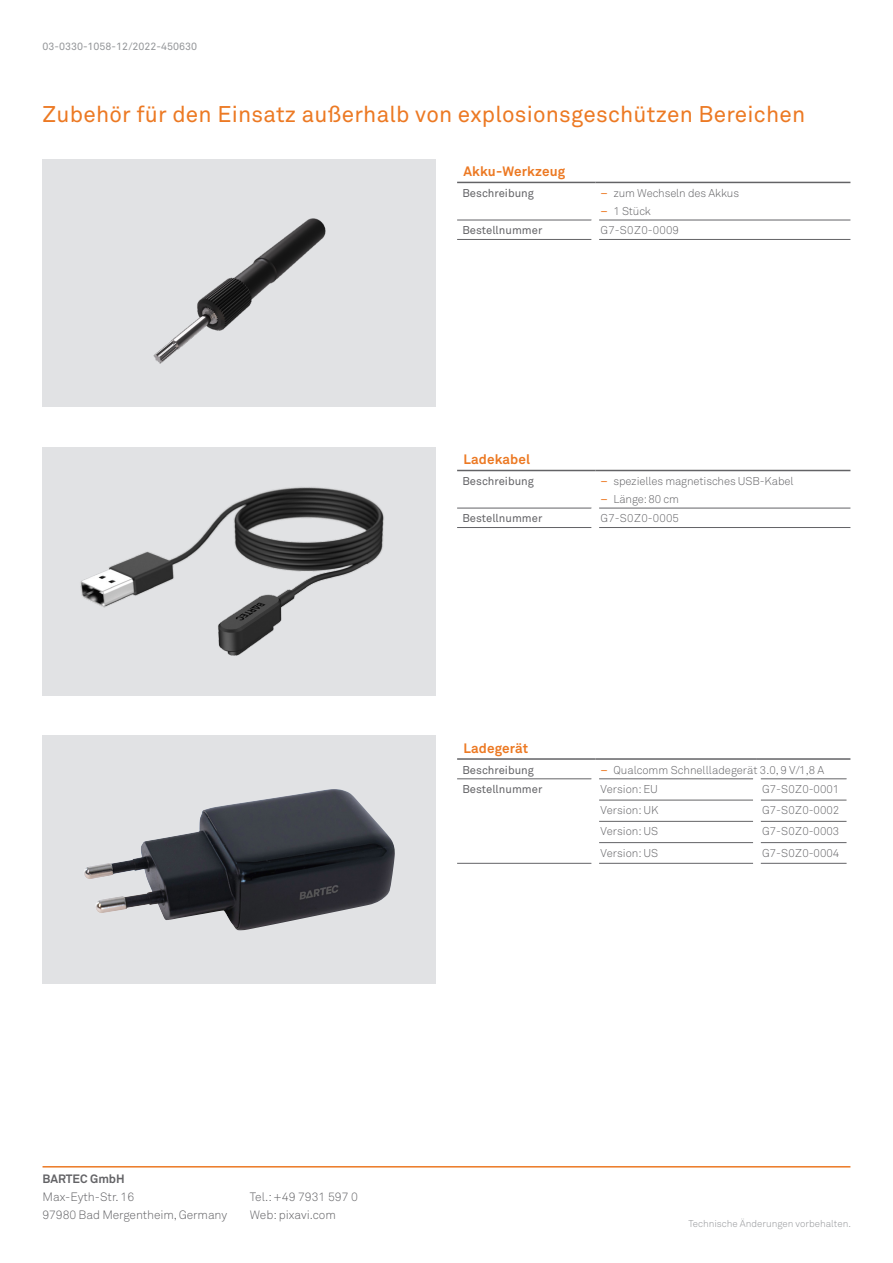
<style>
.page{position:relative;width:893px;height:1263px;background:#fff}
.page>*{position:absolute;margin:0;border:0;box-sizing:border-box;transform-origin:0 0}
.BARTEC_H3_9_5_12pt{font:22.5px "Akkurat Pro";letter-spacing:.01em;color:#ec7923}
.BARTEC_H3_9_5_12pt-2{font:700 13.5px "Akkurat Pro";letter-spacing:.01em;color:#ec7923}
.t1{font:300 12px "Akkurat Pro";letter-spacing:-.005em;color:#636366}
.t2{font:700 12px "Akkurat Pro";color:#636366}
.BARTEC_-_Main_Copy_9{font:300 11.25px "Akkurat Pro";color:#636366}
.t3{font:11.25px "Akkurat Pro";color:#636366}
.Page_Numbers___Runni{font:10.5px "Akkurat Pro";color:#939598}
.t4{font:300 9.75px "Akkurat Pro";color:#939598}
.s1{font-weight:400;color:#ec7923}
</style>
<div class="page">
<hr style="left:457px;top:182px;width:138px;height:1px;background:#636366">
<hr style="left:595px;top:182px;width:255px;height:1px;background:#636366">
<hr style="left:457px;top:220px;width:135px;height:1px;background:#636366">
<hr style="left:457px;top:239px;width:135px;height:1px;background:#636366">
<hr style="left:599px;top:220px;width:251px;height:1px;background:#636366">
<hr style="left:599px;top:239px;width:251px;height:1px;background:#636366">
<hr style="left:457px;top:470px;width:138px;height:1px;background:#636366">
<hr style="left:595px;top:470px;width:255px;height:1px;background:#636366">
<hr style="left:457px;top:508px;width:135px;height:1px;background:#636366">
<hr style="left:457px;top:527px;width:135px;height:1px;background:#636366">
<hr style="left:599px;top:508px;width:251px;height:1px;background:#636366">
<hr style="left:599px;top:527px;width:251px;height:1px;background:#636366">
<div style="left:43px;top:159px;width:393px;height:247px;background:#e1e2e4"></div>
<div style="left:43px;top:448px;width:393px;height:248px;background:#e1e2e4"></div>
<img style="left:153px;top:218px;width:173px;height:146px">
<img style="left:80px;top:487px;width:304px;height:169px">
<hr style="left:457px;top:758px;width:138px;height:2px;background:#636366">
<hr style="left:595px;top:758px;width:162px;height:2px;background:#636366">
<hr style="left:757px;top:758px;width:93px;height:2px;background:#636366">
<hr style="left:457px;top:863px;width:135px;height:1px;background:#636366">
<hr style="left:457px;top:778px;width:135px;height:1px;background:#636366">
<hr style="left:599px;top:778px;width:154px;height:1px;background:#636366">
<hr style="left:761px;top:778px;width:86px;height:1px;background:#636366">
<hr style="left:599px;top:800px;width:154px;height:1px;background:#636366">
<hr style="left:761px;top:800px;width:86px;height:1px;background:#636366">
<hr style="left:599px;top:821px;width:154px;height:1px;background:#636366">
<hr style="left:761px;top:821px;width:86px;height:1px;background:#636366">
<hr style="left:599px;top:842px;width:154px;height:1px;background:#636366">
<hr style="left:761px;top:842px;width:86px;height:1px;background:#636366">
<hr style="left:599px;top:863px;width:154px;height:1px;background:#636366">
<hr style="left:761px;top:863px;width:86px;height:1px;background:#636366">
<hr style="left:43px;top:1166px;width:807px;height:1px;background:#ec7923">
<div style="left:43px;top:736px;width:393px;height:248px;background:#e1e2e4"></div>
<img style="left:84px;top:789px;width:311px;height:141px">
<p class="Page_Numbers___Runni" style="left:43px;top:41px;width:156px">03-0330-1058-12/2022-450630</p>
<p class="BARTEC_H3_9_5_12pt" style="left:43px;top:101px;width:764px">Zubehör für den Einsatz außerhalb von explosionsgeschützen Bereichen</p>
<p class="BARTEC_H3_9_5_12pt-2" style="left:463px;top:163px;width:103px">Akku-Werkzeug</p>
<p class="t3" style="left:462px;top:186px;width:73px">Beschreibung</p>
<p class="BARTEC_-_Main_Copy_9" style="left:601px;top:186px;width:140px"><span class="s1">–</span> zum Wechseln des Akkus</p>
<p class="BARTEC_-_Main_Copy_9" style="left:601px;top:204px;width:52px"><span class="s1">–</span> 1 Stück</p>
<p class="t3" style="left:462px;top:224px;width:81px">Bestellnummer</p>
<p class="BARTEC_-_Main_Copy_9" style="left:601px;top:224px;width:80px">G7-S0Z0-0009</p>
<p class="BARTEC_H3_9_5_12pt-2" style="left:463px;top:451px;width:68px">Ladekabel</p>
<p class="t3" style="left:462px;top:474px;width:73px">Beschreibung</p>
<p class="BARTEC_-_Main_Copy_9" style="left:601px;top:474px;width:194px"><span class="s1">–</span> spezielles magnetisches USB-Kabel</p>
<p class="BARTEC_-_Main_Copy_9" style="left:601px;top:492px;width:80px"><span class="s1">–</span> Länge: 80 cm</p>
<p class="t3" style="left:462px;top:512px;width:81px">Bestellnummer</p>
<p class="BARTEC_-_Main_Copy_9" style="left:601px;top:512px;width:80px">G7-S0Z0-0005</p>
<p class="BARTEC_H3_9_5_12pt-2" style="left:463px;top:739px;width:66px">Ladegerät</p>
<p class="t3" style="left:462px;top:763px;width:73px">Beschreibung</p>
<p class="BARTEC_-_Main_Copy_9" style="left:601px;top:763px;width:225px"><span class="s1">–</span> Qualcomm Schnellladegerät 3.0, 9 V/1,8 A</p>
<p class="t3" style="left:462px;top:782px;width:81px">Bestellnummer</p>
<p class="BARTEC_-_Main_Copy_9" style="left:601px;top:782px;width:59px">Version: EU</p>
<p class="BARTEC_-_Main_Copy_9" style="left:762px;top:782px;width:79px">G7-S0Z0-0001</p>
<p class="BARTEC_-_Main_Copy_9" style="left:601px;top:804px;width:59px">Version: UK</p>
<p class="BARTEC_-_Main_Copy_9" style="left:762px;top:804px;width:79px">G7-S0Z0-0002</p>
<p class="BARTEC_-_Main_Copy_9" style="left:601px;top:825px;width:59px">Version: US</p>
<p class="BARTEC_-_Main_Copy_9" style="left:762px;top:825px;width:79px">G7-S0Z0-0003</p>
<p class="BARTEC_-_Main_Copy_9" style="left:601px;top:846px;width:59px">Version: US</p>
<p class="BARTEC_-_Main_Copy_9" style="left:762px;top:846px;width:79px">G7-S0Z0-0004</p>
<p class="t2" style="left:43px;top:1171px;width:84px">BARTEC GmbH</p>
<p class="t1" style="left:43px;top:1190px;width:93px">Max-Eyth-Str. 16</p>
<p class="t1" style="left:43px;top:1208px;width:186px">97980 Bad Mergentheim, Germany</p>
<p class="t1" style="left:250px;top:1190px;width:110px">Tel.: +49 7931 597 0</p>
<p class="t1" style="left:250px;top:1208px;width:88px">Web: pixavi.com</p>
<p class="t4" style="left:688px;top:1218px;width:164px">Technische Änderungen vorbehalten.</p>
</div>
